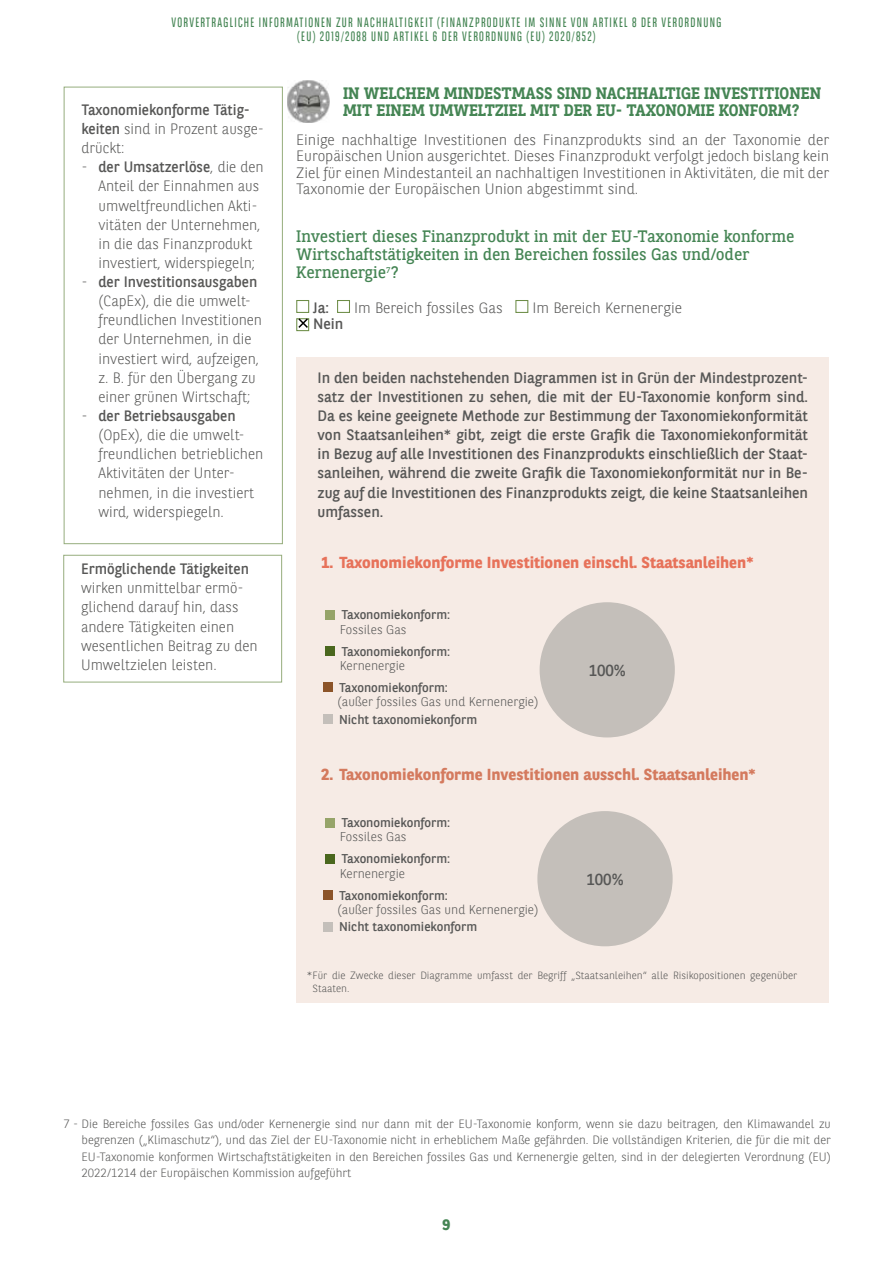
<style>
.page{position:relative;width:893px;height:1263px;background:#fff}
.page>*{position:absolute;margin:0;border:0;box-sizing:border-box;transform-origin:0 0}
.t1{font:16.5px/18px "BNPP Slab Serif";color:#458554}
.t2{font:700 16.5px/16.5px "BNPP Slab Serif";color:#458554;scale:.95 1}
.t3{font:700 15.9px "BNPP Sans";color:#e7725a}
.t4{font:700 15.9px "BNPP Sans";color:#d47a5e}
.t5{font:15.9px "BNPP Sans";color:#575756}
.t6{font:300 15px/19.2px "BNPP Sans";color:#575756}
.t7{font:15px/19.2px "BNPP Sans";color:#575756;text-align:justify}
.t8{font:700 15px "BNPP Sans";color:#458554}
.t9{font:13.5px/13.5px "BNPP Sans Condensed";letter-spacing:.1em;color:#458554;text-align:center;scale:.95 1}
.t10{font:12.75px "BNPP Sans";color:#575756}
.t11{font:300 12.75px "BNPP Sans";color:#575756}
.t12{font:300 12px/16.5px "BNPP Sans";color:#575756;text-align:justify}
.t13{font:300 10.5px/12.6px "BNPP Sans";color:#575756}
.s1{font-weight:300}
.s2{font-weight:400}
</style>
<div class="page">
<div style="left:296px;top:300px;width:13px;height:13px;border:1px solid #6d8d47"></div>
<div style="left:337px;top:300px;width:13px;height:13px;border:1px solid #6d8d47"></div>
<div style="left:515px;top:300px;width:13px;height:13px;border:1px solid #6d8d47"></div>
<div style="left:296px;top:318px;width:13px;height:13px;border:1px solid #6d8d47"></div>
<div style="left:296px;top:357px;width:533px;height:645px;background:#f6ebe5"></div>
<div style="left:540px;top:602px;width:135px;height:135px;background:#c4bfba;border-radius:50%"></div>
<div style="left:326px;top:610px;width:9px;height:9px;background:#96a469"></div>
<div style="left:326px;top:646px;width:9px;height:9px;background:#4a671e"></div>
<div style="left:323px;top:683px;width:9px;height:9px;background:#8c5429"></div>
<div style="left:323px;top:714px;width:9px;height:10px;background:#c4bfba"></div>
<div style="left:326px;top:818px;width:9px;height:9px;background:#96a469"></div>
<div style="left:326px;top:854px;width:9px;height:9px;background:#4a671e"></div>
<div style="left:323px;top:891px;width:9px;height:9px;background:#8c5429"></div>
<div style="left:323px;top:922px;width:9px;height:9px;background:#c4bfba"></div>
<div style="left:537px;top:811px;width:136px;height:135px;background:#c4bfba;border-radius:50%"></div>
<img style="left:287px;top:80px;width:43px;height:43px">
<div style="left:64px;top:87px;width:219px;height:457px;border:1px solid #96ad7d"></div>
<div style="left:63px;top:555px;width:219px;height:127px;border:1px solid #96ad7d"></div>
<svg style="left:297px;top:318px;width:13px;height:11px"></svg>
<p class="t9" style="left:171px;top:16px;width:580px">VORVERTRAGLICHE INFORMATIONEN ZUR NACHHALTIGKEIT (FINANZPRODUKTE IM SINNE VON ARTIKEL 8 DER VERORDNUNG (EU) 2019/2088 UND ARTIKEL 6 DER VERORDNUNG (EU) 2020/852)</p>
<p class="t7" style="left:81px;top:99px;width:184px;text-align:left">Taxonomiekonforme Tätig&shy;keiten <span class="s1">sind in Prozent ausge&shy;drückt:</span></p>
<p class="t6" style="left:98px;top:157px;width:167px;text-indent:-17px">- <span class="s2">der Umsatzerlöse</span>, die den<br>Anteil der Einnahmen aus umweltfreundlichen Akti&shy;vitäten der Unternehmen, in die das Finanzprodukt investiert, widerspiegeln;</p>
<p class="t6" style="left:98px;top:272px;width:165px;text-indent:-17px">- <span class="s2">der Investitionsausgaben </span>(CapEx), die die umwelt&shy;freundlichen Investitionen der Unternehmen, in die investiert wird, aufzeigen, z. B. für den Übergang zu einer grünen Wirtschaft;</p>
<p class="t6" style="left:98px;top:405px;width:166px;text-indent:-17px">- <span class="s2">der Betriebsausgaben </span>(OpEx), die die umwelt&shy;freundlichen betrieblichen<br>Aktivitäten der Unter&shy;nehmen, in die investiert wird, widerspiegeln.</p>
<p class="t7" style="left:81px;top:559px;width:169px">Ermöglichende Tätigkeiten</p>
<p class="t6" style="left:81px;top:578px;width:178px">wirken unmittelbar ermö&shy;glichend darauf hin, dass andere Tätigkeiten einen wesentlichen Beitrag zu den<br>Umweltzielen leisten.</p>
<p class="t2" style="left:343px;top:84px;width:505px">IN WELCHEM MINDESTMASS SIND NACHHALTIGE INVESTITIONEN<br>MIT EINEM UMWELTZIEL MIT DER EU- TAXONOMIE KONFORM?</p>
<p class="t6" style="left:296px;top:131px;width:534px;line-height:16.5px;text-align:justify">Einige nachhaltige Investitionen des Finanzprodukts sind an der Taxonomie der Europäischen Union ausgerichtet. Dieses Finanzprodukt verfolgt jedoch bislang kein Ziel für einen Mindestanteil an nachhaltigen Investitionen in Aktivitäten, die mit der Taxonomie der Europäischen Union abgestimmt sind.</p>
<p class="t1" style="left:296px;top:227px;width:500px">Investiert dieses Finanzprodukt in mit der EU-Taxonomie konforme<br>Wirtschaftstätigkeiten in den Bereichen fossiles Gas und/oder<br>Kernenergie<sup>7</sup>?</p>
<p class="t7" style="left:313px;top:297px;width:17px">Ja:</p>
<p class="t6" style="left:354px;top:297px;width:150px">Im Bereich fossiles Gas</p>
<p class="t6" style="left:533px;top:297px;width:151px">Im Bereich Kernenergie</p>
<p class="t7" style="left:313px;top:314px;width:32px">Nein</p>
<p class="t7" style="left:317px;top:367px;width:492px">In den beiden nachstehenden Diagrammen ist in Grün der Mindestprozent&shy;satz der Investitionen zu sehen, die mit der EU-Taxonomie konform sind.<br>Da es keine geeignete Methode zur Bestimmung der Taxonomiekonformität von Staatsanleihen* gibt, zeigt die erste Grafik die Taxonomiekonformität in Bezug auf alle Investitionen des Finanzprodukts einschließlich der Staat&shy;sanleihen, während die zweite Grafik die Taxonomiekonformität nur in Be&shy;zug auf die Investitionen des Finanzprodukts zeigt, die keine Staatsanleihen umfassen.</p>
<p class="t3" style="left:321px;top:551px;width:434px">1. Taxonomiekonforme Investitionen einschl. Staatsanleihen*</p>
<p class="t10" style="left:341px;top:606px;width:110px">Taxonomiekonform:</p>
<p class="t11" style="left:340px;top:620px;width:68px">Fossiles Gas</p>
<p class="t10" style="left:341px;top:642px;width:110px">Taxonomiekonform:</p>
<p class="t11" style="left:340px;top:657px;width:67px">Kernenergie</p>
<p class="t10" style="left:339px;top:679px;width:110px">Taxonomiekonform:</p>
<p class="t11" style="left:338px;top:693px;width:202px">(außer fossiles Gas und Kernenergie)</p>
<p class="t10" style="left:339px;top:710px;width:140px">Nicht taxonomiekonform</p>
<p class="t5" style="left:589px;top:659px;width:39px">100%</p>
<p class="t4" style="left:321px;top:763px;width:436px">2. Taxonomiekonforme Investitionen ausschl. Staatsanleihen*</p>
<p class="t10" style="left:341px;top:814px;width:110px">Taxonomiekonform:</p>
<p class="t11" style="left:340px;top:828px;width:68px">Fossiles Gas</p>
<p class="t10" style="left:341px;top:850px;width:110px">Taxonomiekonform:</p>
<p class="t11" style="left:340px;top:864px;width:67px">Kernenergie</p>
<p class="t10" style="left:339px;top:886px;width:110px">Taxonomiekonform:</p>
<p class="t11" style="left:338px;top:901px;width:202px">(außer fossiles Gas und Kernenergie)</p>
<p class="t10" style="left:339px;top:918px;width:140px">Nicht taxonomiekonform</p>
<p class="t5" style="left:586px;top:868px;width:39px">100%</p>
<p class="t13" style="left:312px;top:969px;width:486px;text-indent:-6px">*Für die Zwecke dieser Diagramme umfasst der Begriff „Staatsanleihen“ alle Risikopositionen gegenüber<br>Staaten.</p>
<p class="t12" style="left:82px;top:1115px;width:751px;text-indent:-18px">7 - Die Bereiche fossiles Gas und/oder Kernenergie sind nur dann mit der EU-Taxonomie konform, wenn sie dazu beitragen, den Klimawandel zu begrenzen („Klimaschutz“), und das Ziel der EU-Taxonomie nicht in erheblichem Maße gefährden. Die vollständigen Kriterien, die für die mit der EU-Taxonomie konformen Wirtschaftstätigkeiten in den Bereichen fossiles Gas und Kernenergie gelten, sind in der delegierten Verordnung (EU)<br>2022/1214 der Europäischen Kommission aufgeführt</p>
<p class="t8" style="left:442px;top:1215px;width:9px">9</p>
</div>
